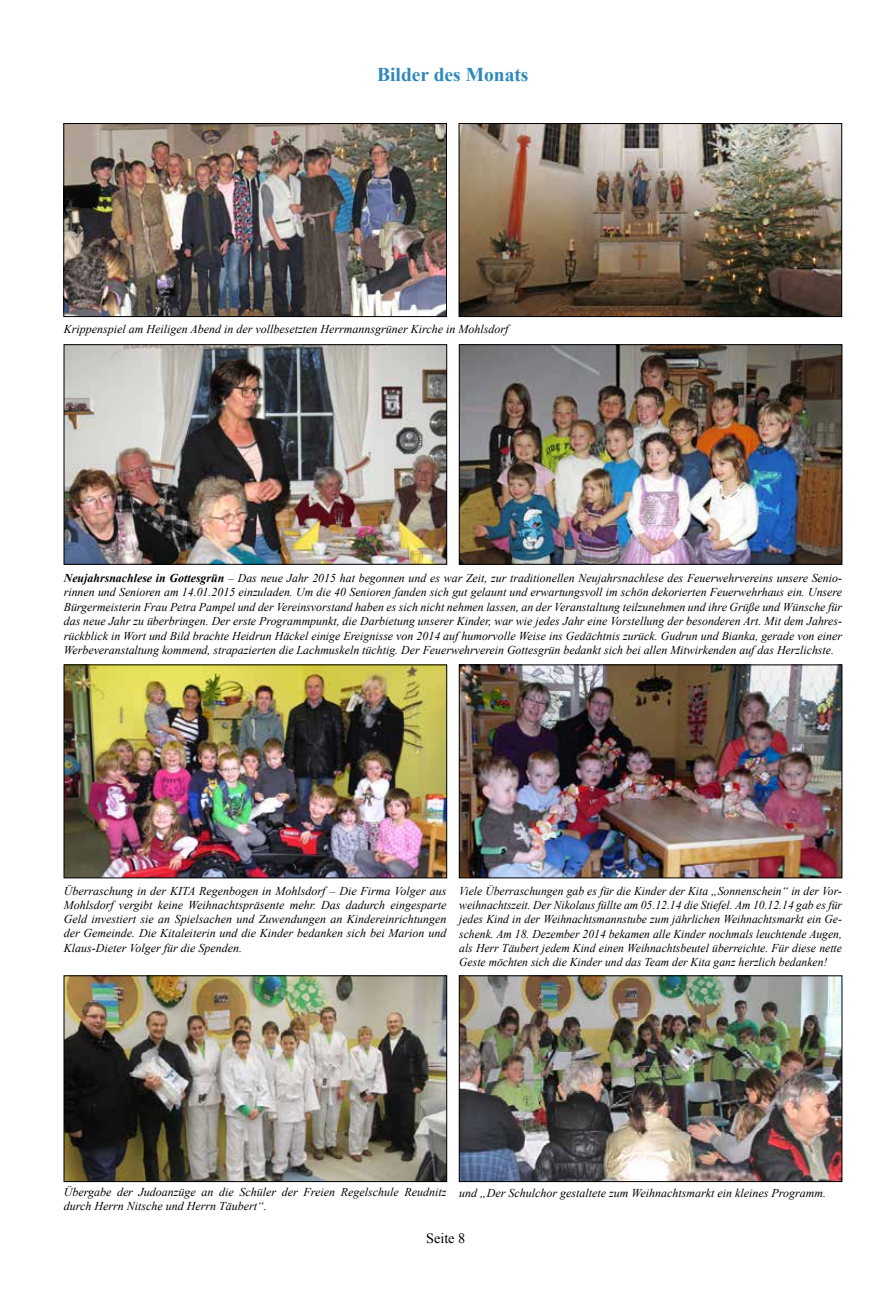
<style>
.page{position:relative;width:893px;height:1297px;background:#fff}
.page>*{position:absolute;margin:0;border:0;box-sizing:border-box;transform-origin:0 0}
.t1{font:700 19.5px "Times New Roman";color:#2e88bb}
.t2{font:14.25px "Times New Roman";color:#000}
.t3{font:italic 12px/14.2px "Times New Roman";color:#000;text-align:justify}
.s1{font-weight:700}
</style>
<div class="page">
<img style="left:66px;top:125px;width:379px;height:190px">
<div style="left:64px;top:123px;width:383px;height:194px;border:1px solid #000"></div>
<img style="left:66px;top:346px;width:379px;height:216px">
<div style="left:64px;top:344px;width:383px;height:220px;border:1px solid #000"></div>
<img style="left:66px;top:667px;width:379px;height:209px">
<div style="left:64px;top:665px;width:383px;height:213px;border:1px solid #000"></div>
<img style="left:66px;top:977px;width:379px;height:203px">
<div style="left:64px;top:975px;width:383px;height:207px;border:1px solid #000"></div>
<img style="left:461px;top:125px;width:379px;height:190px">
<div style="left:459px;top:123px;width:383px;height:194px;border:1px solid #000"></div>
<img style="left:461px;top:346px;width:379px;height:216px">
<div style="left:459px;top:344px;width:383px;height:220px;border:1px solid #000"></div>
<img style="left:461px;top:667px;width:379px;height:209px">
<div style="left:459px;top:665px;width:383px;height:213px;border:1px solid #000"></div>
<img style="left:461px;top:977px;width:379px;height:203px">
<div style="left:459px;top:975px;width:383px;height:207px;border:1px solid #000"></div>
<h1 class="t1" style="left:377px;top:63px;width:153px">Bilder des Monats</h1>
<p class="t3" style="left:64px;top:322px;width:446px">Krippenspiel am Heiligen Abend in der vollbesetzten Herrmannsgrüner Kirche in Mohlsdorf</p>
<p class="t3" style="left:64px;top:571px;width:780px"><span class="s1">Neujahrsnachlese in Gottesgrün</span> – Das neue Jahr 2015 hat begonnen und es war Zeit, zur traditionellen Neujahrsnachlese des Feuerwehrvereins unsere Senio&shy;rinnen und Senioren am 14.01.2015 einzuladen. Um die 40 Senioren fanden sich gut gelaunt und erwartungsvoll im schön dekorierten Feuerwehrhaus ein. Unsere Bürgermeisterin Frau Petra Pampel und der Vereinsvorstand haben es sich nicht nehmen lassen, an der Veranstaltung teilzunehmen und ihre Grüße und Wünsche für das neue Jahr zu überbringen. Der erste Programmpunkt, die Darbietung unserer Kinder, war wie jedes Jahr eine Vorstellung der besonderen Art. Mit dem Jahres&shy;rückblick in Wort und Bild brachte Heidrun Häckel einige Ereignisse von 2014 auf humorvolle Weise ins Gedächtnis zurück. Gudrun und Bianka, gerade von einer Werbeveranstaltung kommend, strapazierten die Lachmuskeln tüchtig. Der Feuerwehrverein Gottesgrün bedankt sich bei allen Mitwirkenden auf das Herzlichste.</p>
<p class="t3" style="left:64px;top:883px;width:384px">Überraschung in der KITA Regenbogen in Mohlsdorf – Die Firma Volger aus Mohlsdorf vergibt keine Weihnachtspräsente mehr. Das dadurch eingesparte Geld investiert sie an Spielsachen und Zuwendungen an Kindereinrichtungen der Gemeinde. Die Kitaleiterin und die Kinder bedanken sich bei Marion und Klaus-Dieter Volger für die Spenden.</p>
<p class="t3" style="left:459px;top:883px;width:384px">Viele Überraschungen gab es für die Kinder der Kita „Sonnenschein“ in der Vor&shy;weihnachtszeit. Der Nikolaus füllte am 05.12.14 die Stiefel. Am 10.12.14 gab es für jedes Kind in der Weihnachtsmannstube zum jährlichen Weihnachtsmarkt ein Ge&shy;schenk. Am 18. Dezember 2014 bekamen alle Kinder nochmals leuchtende Augen, als Herr Täubert jedem Kind einen Weihnachtsbeutel überreichte. Für diese nette Geste möchten sich die Kinder und das Team der Kita ganz herzlich bedanken!</p>
<p class="t3" style="left:64px;top:1184px;width:384px">Übergabe der Judoanzüge an die Schüler der Freien Regelschule Reudnitz durch Herrn Nitsche und Herrn Täubert“.</p>
<p class="t3" style="left:459px;top:1185px;width:368px">und „Der Schulchor gestaltete zum Weihnachtsmarkt ein kleines Programm.</p>
<p class="t2" style="left:426px;top:1230px;width:41px">Seite 8</p>
</div>
